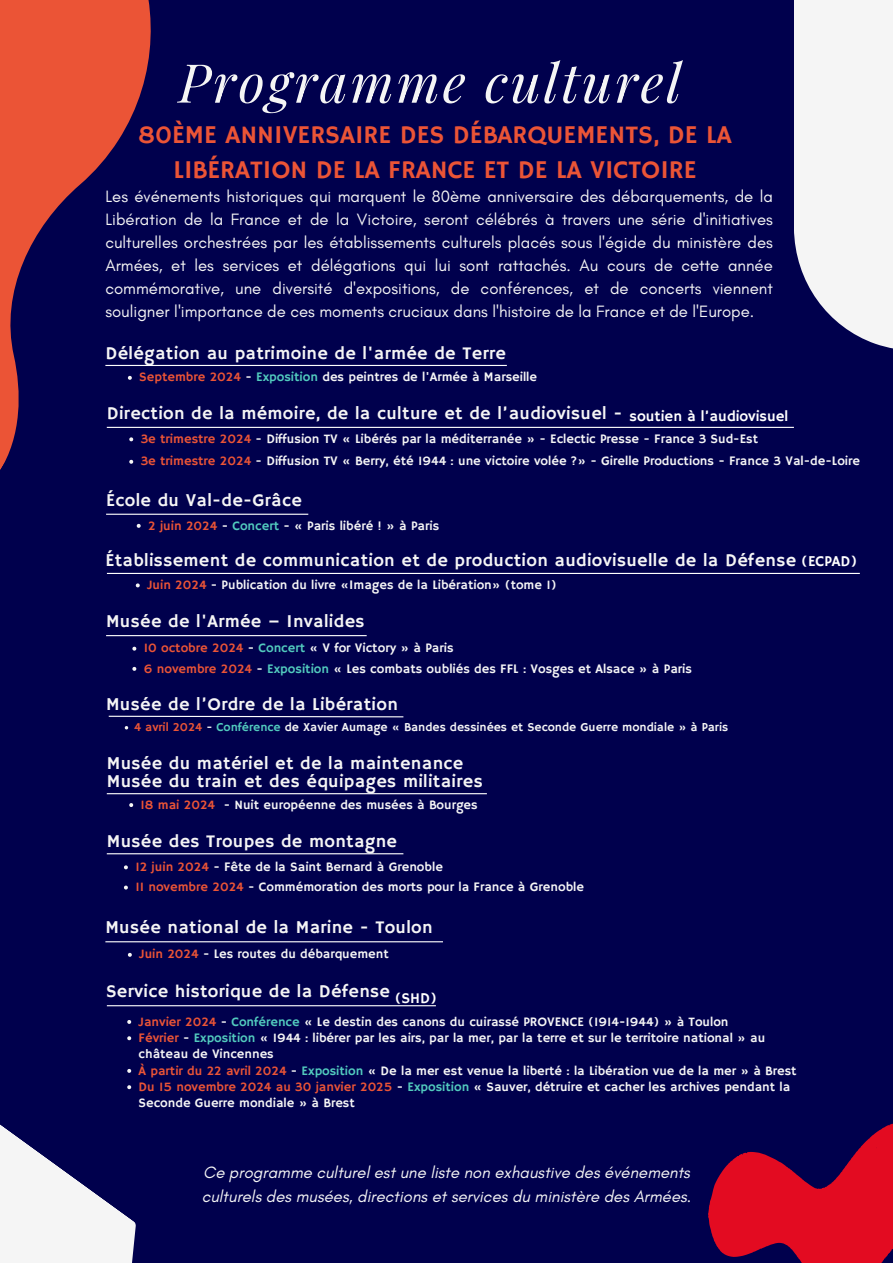
<style>
.page{position:relative;width:893px;height:1263px;background:#00004d}
.page>*{position:absolute;margin:0;border:0;box-sizing:border-box;transform-origin:0 0}
.t1{font:italic 53.62px "Playfair Display";letter-spacing:.05em;color:#f5f5f5}
.t2{font:25.5px/35.6px "Hammersmith One";color:#eb5436;text-align:center}
.t3{font:18px/18px "Hammersmith One";letter-spacing:.02em;color:#f5f5f5}
.t4{font:16.73px/23.1px "Glacial Indifference";color:#f5f5f5;text-align:justify}
.t5{font:italic 16.73px/23.1px "Glacial Indifference";color:#f5f5f5}
.t6{font:15px "Hammersmith One";color:#fff}
.t7{font:12.98px/16.4px "Hammersmith One";color:#f5f5f5}
.t8{font:12.23px "Hammersmith One";color:#f5f5f5}
.s1{color:#eb5436}
.s2{color:#52cbbe}
</style>
<div class="page">
<div style="left:794px;top:0;width:99px;height:351px;background:#f5f5f5"></div>
<svg style="left:0;top:0;width:280px;height:470px"></svg>
<svg style="left:708px;top:1123px;width:185px;height:140px"></svg>
<svg style="left:127px;top:1020px;width:4px;height:4px"></svg>
<svg style="left:127px;top:1036px;width:4px;height:4px"></svg>
<svg style="left:127px;top:1069px;width:4px;height:4px"></svg>
<svg style="left:127px;top:1085px;width:4px;height:4px"></svg>
<hr style="left:107px;top:1005px;width:329px;height:1px;background:#fff">
<svg style="left:108px;top:715px;width:296px;height:3px"></svg>
<svg style="left:129px;top:803px;width:4px;height:4px"></svg>
<hr style="left:107px;top:793px;width:380px;height:1px;background:#fff">
<svg style="left:128px;top:953px;width:4px;height:4px"></svg>
<hr style="left:105px;top:941px;width:338px;height:1px;background:#fff">
<svg style="left:137px;top:524px;width:4px;height:4px"></svg>
<hr style="left:106px;top:514px;width:202px;height:1px;background:#fff">
<svg style="left:124px;top:865px;width:4px;height:4px"></svg>
<svg style="left:124px;top:885px;width:4px;height:4px"></svg>
<hr style="left:107px;top:853px;width:296px;height:1px;background:#fff">
<svg style="left:128px;top:376px;width:4px;height:4px"></svg>
<hr style="left:105px;top:365px;width:402px;height:1px;background:#fff">
<svg style="left:132px;top:647px;width:4px;height:4px"></svg>
<svg style="left:132px;top:667px;width:4px;height:4px"></svg>
<hr style="left:106px;top:635px;width:261px;height:1px;background:#fff">
<svg style="left:0;top:1124px;width:136px;height:139px"></svg>
<svg style="left:136px;top:583px;width:4px;height:4px"></svg>
<hr style="left:107px;top:573px;width:753px;height:1px;background:#fff">
<hr style="left:107px;top:427px;width:687px;height:1px;background:#fff">
<svg style="left:129px;top:437px;width:4px;height:4px"></svg>
<svg style="left:129px;top:460px;width:4px;height:4px"></svg>
<p class="t1" style="left:179px;top:45px;width:504px">Programme culturel</p>
<h1 class="t2" style="left:138px;top:118px;width:595px">80ÈME ANNIVERSAIRE DES DÉBARQUEMENTS, DE LA<br>LIBÉRATION DE LA FRANCE ET DE LA VICTOIRE</h1>
<h2 class="t4" style="left:105px;top:185px;width:669px">Les événements historiques qui marquent le 80ème anniversaire des débarquements, de la Libération de la France et de la Victoire, seront célébrés à travers une série d'initiatives culturelles orchestrées par les établissements culturels placés sous l'égide du ministère des Armées, et les services et délégations qui lui sont rattachés. Au cours de cette année commémorative, une diversité d'expositions, de conférences, et de concerts viennent souligner l'importance de ces moments cruciaux dans l'histoire de la France et de l'Europe.</h2>
<h3 class="t3" style="left:105px;top:345px;width:402px">Délégation au patrimoine de l'armée de Terre</h3>
<p class="t7" style="left:139px;top:370px;width:399px"><span class="s1">Septembre 2024</span> - <span class="s2">Exposition</span> des peintres de l'Armée à Marseille</p>
<p class="t3" style="left:107px;top:405px;width:517px">Direction de la mémoire, de la culture et de l’audiovisuel -</p>
<p class="t7" style="left:141px;top:431px;width:619px"><span class="s1">3e trimestre 2024</span> - Diffusion TV « Libérés par la méditerranée » - Eclectic Presse - France 3 Sud-Est</p>
<p class="t7" style="left:141px;top:454px;width:721px"><span class="s1">3e trimestre 2024</span> - Diffusion TV « Berry, été 1944 : une victoire volée ?» - Girelle Productions - France 3 Val-de-Loire</p>
<p class="t6" style="left:629px;top:408px;width:160px">soutien à l’audiovisuel</p>
<h3 class="t3" style="left:106px;top:492px;width:197px">École du Val-de-Grâce</h3>
<p class="t7" style="left:148px;top:518px;width:293px"><span class="s1">2 juin 2024</span> - <span class="s2">Concert</span> - « Paris libéré ! » à Paris</p>
<p class="t3" style="left:105px;top:552px;width:692px">Établissement de communication et de production audiovisuelle de la Défense</p>
<h3 class="t7" style="left:147px;top:577px;width:411px"><span class="s1">Juin 2024</span> - Publication du livre «Images de la Libération» (tome 1)</h3>
<h4 class="t6" style="left:801px;top:552px;width:58px">(ECPAD)</h4>
<p class="t3" style="left:106px;top:613px;width:260px">Musée de l'Armée – Invalides</p>
<p class="t7" style="left:144px;top:661px;width:550px"><span class="s1">6 novembre 2024</span> - <span class="s2">Exposition</span> « Les combats oubliés des FFL : Vosges et Alsace » à Paris</p>
<h3 class="t7" style="left:144px;top:640px;width:311px"><span class="s1">10 octobre 2024</span> - <span class="s2">Concert</span> « V for Victory » à Paris</h3>
<p class="t3" style="left:106px;top:696px;width:293px">Musée de l’Ordre de la Libération</p>
<h3 class="t8" style="left:134px;top:720px;width:595px"><span class="s1">4 avril 2024</span> - <span class="s2">Conférence</span> de Xavier Aumage « Bandes dessinées et Seconde Guerre mondiale » à Paris</h3>
<h3 class="t3" style="left:107px;top:755px;width:377px">Musée du matériel et de la maintenance<br>Musée du train et des équipages militaires</h3>
<p class="t7" style="left:141px;top:797px;width:338px"><span class="s1">18 mai 2024</span> - Nuit européenne des musées à Bourges</p>
<p class="t3" style="left:107px;top:833px;width:292px">Musée des Troupes de montagne</p>
<h3 class="t7" style="left:135px;top:859px;width:309px"><span class="s1">12 juin 2024</span> - Fête de la Saint Bernard à Grenoble</h3>
<p class="t7" style="left:135px;top:879px;width:450px"><span class="s1">11 novembre 2024</span> - Commémoration des morts pour la France à Grenoble</p>
<h4 class="t3" style="left:105px;top:919px;width:329px">Musée national de la Marine - Toulon</h4>
<p class="t7" style="left:139px;top:947px;width:251px"><span class="s1">Juin 2024</span> - Les routes du débarquement</p>
<h3 class="t3" style="left:106px;top:983px;width:285px">Service historique de la Défense</h3>
<h3 class="t7" style="left:139px;top:1014px;width:591px"><span class="s1">Janvier 2024</span> - <span class="s2">Conférence</span> « Le destin des canons du cuirassé PROVENCE (1914-1944) » à Toulon</h3>
<p class="t7" style="left:139px;top:1030px;width:628px"><span class="s1">Février</span> - <span class="s2">Exposition</span> « 1944 : libérer par les airs, par la mer, par la terre et sur le territoire national » au château de Vincennes</p>
<h3 class="t7" style="left:139px;top:1063px;width:659px"><span class="s1">À partir du 22 avril 2024</span> - <span class="s2">Exposition</span> « De la mer est venue la liberté : la Libération vue de la mer » à Brest</h3>
<h5 class="t7" style="left:139px;top:1079px;width:653px"><span class="s1">Du 15 novembre 2024 au 30 janvier 2025</span> - <span class="s2">Exposition</span> « Sauver, détruire et cacher les archives pendant la<br>Seconde Guerre mondiale » à Brest</h5>
<p class="t6" style="left:395px;top:989px;width:44px">(SHD)</p>
<h3 class="t5" style="left:202px;top:1161px;width:491px">Ce programme culturel est une liste non exhaustive des événements culturels des musées, directions et services du ministère des Armées.</h3>
</div>
